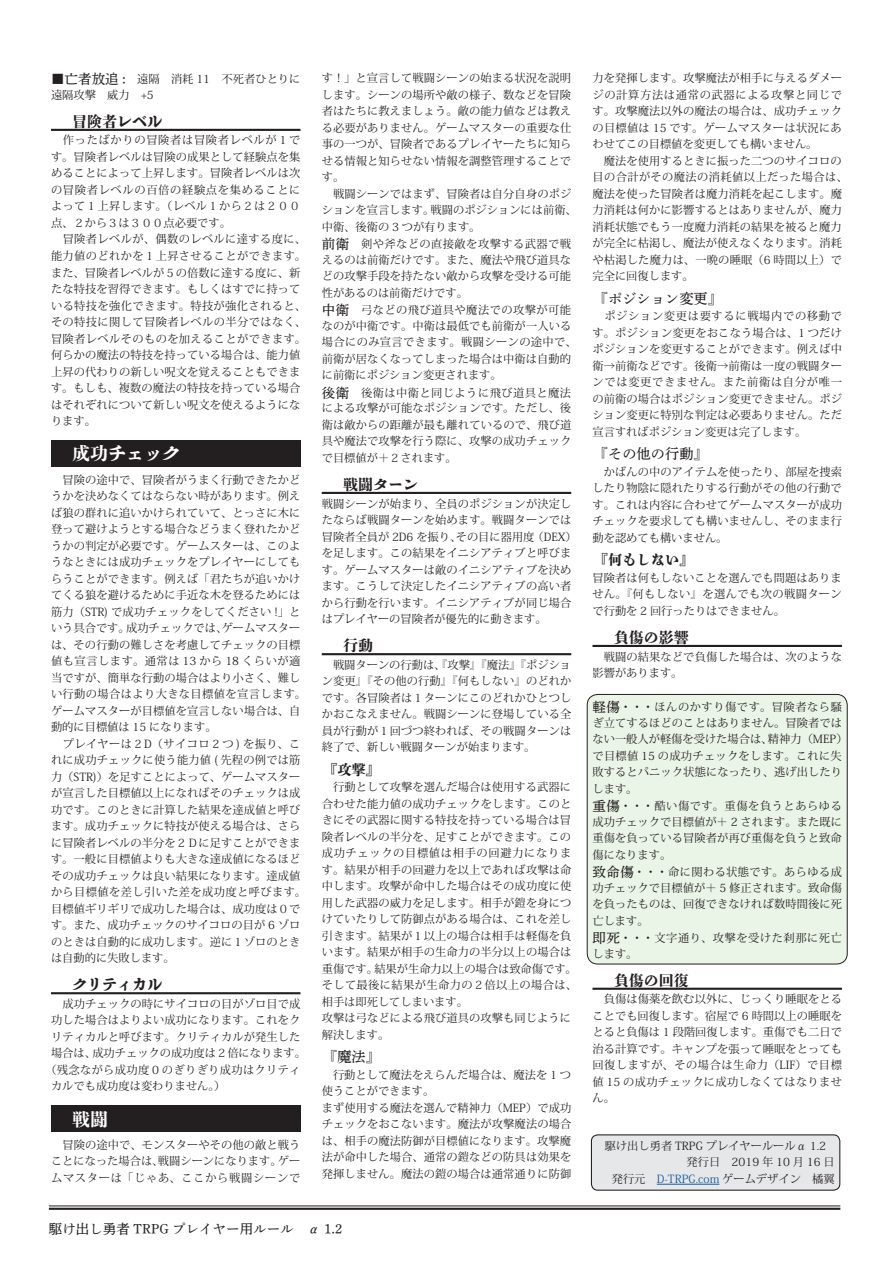
<style>
.page{position:relative;width:893px;height:1263px;background:#fff}
.page>*{position:absolute;margin:0;border:0;box-sizing:border-box;transform-origin:0 0}
.t1{font:800 18px "DNP Shuei 4 go B Std";color:#fff}
.t2{font:800 15px "DNP Shuei 4 go B Std";color:#231f20}
.t3{font:14.25px "DNP Shuei Y Min Std M";color:#231f20}
.t4{font:800 14.25px "DNP Shuei 4 go B Std";color:#231f20}
.t5{font:13.5px "DNP Shuei Y Min Std M";color:#231f20}
.t6{font:11.25px/16.5px "Koz Min Pr 6 N";letter-spacing:.01em;color:#231f20}
.t7{font:11.25px/15.5px "Koz Min Pr 6 N";letter-spacing:.05em;color:#231f20}
.t8{font:11.25px "Koz Min Pr 6 N";letter-spacing:.03em;color:#231f20}
.s1{font-family:"DNP Shuei Y Min Std M";font-size:13.5px}
.s2{color:#175d9e}
</style>
<div class="page">
<hr style="left:49px;top:1205px;width:791px;height:1px;background:#231f20">
<hr style="left:49px;top:1208px;width:791px;height:2px;background:#231f20">
<div style="left:587px;top:694px;width:260px;height:270px;background:#eaf4e7;border-radius:11px"></div>
<div style="left:587px;top:694px;width:260px;height:270px;border:1px solid #231f20;border-radius:11px"></div>
<hr style="left:51px;top:129px;width:249px;height:2px;background:#231f20">
<div style="left:51px;top:440px;width:249px;height:27px;background:#231f20"></div>
<hr style="left:51px;top:992px;width:249px;height:2px;background:#231f20">
<div style="left:51px;top:1105px;width:249px;height:27px;background:#231f20"></div>
<hr style="left:322px;top:492px;width:249px;height:2px;background:#231f20">
<hr style="left:322px;top:653px;width:249px;height:2px;background:#231f20">
<hr style="left:592px;top:645px;width:250px;height:2px;background:#231f20">
<hr style="left:592px;top:988px;width:250px;height:2px;background:#231f20">
<div style="left:591px;top:1135px;width:249px;height:55px;background:#e6e7e9;border-radius:6px"></div>
<hr style="left:657px;top:1184px;width:62px;height:1px;background:#175d9e">
<div style="left:591px;top:1134px;width:249px;height:57px;border:1px solid #231f20;border-radius:6px"></div>
<p class="t6" style="left:51px;top:72px;width:251px;line-height:15.5px"><span class="s1">■亡者放追 :</span>　遠隔　消耗 11　不死者ひとりに遠隔攻撃　威力　+5</p>
<h2 class="t2" style="left:72px;top:111px;width:91px">冒険者レベル</h2>
<p class="t6" style="left:51px;top:132px;width:257px">　作ったばかりの冒険者は冒険者レベルが１です。冒険者レベルは冒険の成果として経験点を集めることによって上昇します。冒険者レベルは次の冒険者レベルの百倍の経験点を集めることによって１上昇します。（レベル１から２は２００点、２から３は３００点必要です。<br>　冒険者レベルが、偶数のレベルに達する度に、能力値のどれかを１上昇させることができます。また、冒険者レベルが５の倍数に達する度に、新たな特技を習得できます。もしくはすでに持っている特技を強化できます。特技が強化されると、その特技に関して冒険者レベルの半分ではなく、冒険者レベルそのものを加えることができます。何らかの魔法の特技を持っている場合は、能力値上昇の代わりの新しい呪文を覚えることもできます。もしも、複数の魔法の特技を持っている場合はそれぞれについて新しい呪文を使えるようになります。</p>
<h1 class="t1" style="left:72px;top:441px;width:109px">成功チェック</h1>
<p class="t6" style="left:51px;top:471px;width:257px">　冒険の途中で、冒険者がうまく行動できたかどうかを決めなくてはならない時があります。例えば狼の群れに追いかけられていて、とっさに木に登って避けようとする場合などうまく登れたかどうかの判定が必要です。ゲームスターは、このようなときには成功チェックをプレイヤーにしてもらうことができます。例えば「君たちが追いかけてくる狼を避けるために手近な木を登るためには筋力（STR) で成功チェックをしてください !」という具合です。成功チェックでは、ゲームマスターは、その行動の難しさを考慮してチェックの目標値も宣言します。通常は 13 から 18 くらいが適当ですが、簡単な行動の場合はより小さく、難しい行動の場合はより大きな目標値を宣言します。ゲームマスターが目標値を宣言しない場合は、自動的に目標値は 15 になります。<br>　プレイヤーは２D（サイコロ 2 つ ) を振り、これに成功チェックに使う能力値 ( 先程の例では筋力（STR)）を足すことによって、ゲームマスターが宣言した目標値以上になればそのチェックは成功です。このときに計算した結果を達成値と呼びます。成功チェックに特技が使える場合は、さらに冒険者レベルの半分を２Ｄに足すことができます。一般に目標値よりも大きな達成値になるほどその成功チェックは良い結果になります。達成値から目標値を差し引いた差を成功度と呼びます。目標値ギリギリで成功した場合は、成功度は０です。また、成功チェックのサイコロの目が 6 ゾロのときは自動的に成功します。逆に１ゾロのときは自動的に失敗します。</p>
<h2 class="t2" style="left:72px;top:974px;width:91px">クリティカル</h2>
<p class="t6" style="left:51px;top:996px;width:251px">　成功チェックの時にサイコロの目がゾロ目で成</p>
<p class="t6" style="left:51px;top:1012px;width:251px">功した場合はよりよい成功になります。これをク</p>
<p class="t6" style="left:51px;top:1029px;width:251px">リティカルと呼びます。クリティカルが発生した</p>
<p class="t6" style="left:51px;top:1045px;width:257px">場合は、成功チェックの成功度は２倍になります。</p>
<p class="t8" style="left:45px;top:1063px;width:257px">（残念ながら成功度 0 のぎりぎり成功はクリティ</p>
<p class="t6" style="left:51px;top:1078px;width:176px">カルでも成功度は変わりません。）</p>
<h1 class="t1" style="left:72px;top:1106px;width:37px">戦闘</h1>
<p class="t6" style="left:51px;top:1137px;width:251px;text-align:justify">　冒険の途中で、モンスターやその他の敵と戦うことになった場合は、戦闘シーンになります。ゲームマスターは「じゃあ、ここから戦闘シーンで</p>
<p class="t6" style="left:322px;top:70px;width:257px">す！」と宣言して戦闘シーンの始まる状況を説明します。シーンの場所や敵の様子、数などを冒険者はたちに教えましょう。敵の能力値などは教える必要がありません。ゲームマスターの重要な仕事の一つが、冒険者であるプレイヤーたちに知らせる情報と知らせない情報を調整管理することです。<br>　戦闘シーンではまず、冒険者は自分自身のポジションを宣言します。戦闘のポジションには前衛、中衛、後衛の 3 つが有ります。</p>
<p class="t6" style="left:322px;top:237px;width:251px;line-height:15.5px"><span class="s1">前衛</span>　剣や斧などの直接敵を攻撃する武器で戦えるのは前衛だけです。また、魔法や飛び道具な</p>
<p class="t6" style="left:322px;top:268px;width:251px">どの攻撃手段を持たない敵から攻撃を受ける可能性があるのは前衛だけです。</p>
<p class="t6" style="left:322px;top:303px;width:251px;line-height:15.5px"><span class="s1">中衛</span>　弓などの飛び道具や魔法での攻撃が可能なのが中衛です。中衛は最低でも前衛が一人いる</p>
<p class="t6" style="left:322px;top:334px;width:256px">場合にのみ宣言できます。戦闘シーンの途中で、前衛が居なくなってしまった場合は中衛は自動的に前衛にポジション変更されます。</p>
<p class="t6" style="left:322px;top:385px;width:251px;line-height:15.5px"><span class="s1">後衛</span>　後衛は中衛と同じように飛び道具と魔法による攻撃が可能なポジションです。ただし、後</p>
<p class="t6" style="left:322px;top:417px;width:251px;text-align:justify">衛は敵からの距離が最も離れているので、飛び道具や魔法で攻撃を行う際に、攻撃の成功チェックで目標値が＋２されます。</p>
<h2 class="t2" style="left:343px;top:474px;width:76px">戦闘ターン</h2>
<p class="t6" style="left:322px;top:495px;width:257px">戦闘シーンが始まり、全員のポジションが決定したならば戦闘ターンを始めます。戦闘ターンでは冒険者全員が 2D6 を振り、その目に器用度（DEX）を足します。この結果をイニシアティブと呼びます。ゲームマスターは敵のイニシアティブを決めます。こうして決定したイニシアティブの高い者から行動を行います。イニシアティブが同じ場合はプレイヤーの冒険者が優先的に動きます。</p>
<h2 class="t2" style="left:343px;top:635px;width:31px">行動</h2>
<p class="t6" style="left:322px;top:657px;width:251px;text-align:justify">　戦闘ターンの行動は、『攻撃』『魔法』『ポジション変更』『その他の行動』『何もしない』のどれかです。各冒険者は１ターンにこのどれかひとつしかおこなえません。戦闘シーンに登場している全員が行動が１回づつ終われば、その戦闘ターンは終了で、新しい戦闘ターンが始まります。</p>
<p class="t4" style="left:323px;top:759px;width:58px">『攻撃』</p>
<p class="t6" style="left:322px;top:779px;width:257px">　行動として攻撃を選んだ場合は使用する武器に合わせた能力値の成功チェックをします。このときにその武器に関する特技を持っている場合は冒険者レベルの半分を、足すことができます。この成功チェックの目標値は相手の回避力になります。結果が相手の回避力を以上であれば攻撃は命中します。攻撃が命中した場合はその成功度に使用した武器の威力を足します。相手が鎧を身につけていたりして防御点がある場合は、これを差し引きます。結果が１以上の場合は相手は軽傷を負います。結果が相手の生命力の半分以上の場合は重傷です。結果が生命力以上の場合は致命傷です。そして最後に結果が生命力の２倍以上の場合は、相手は即死してしまいます。<br>攻撃は弓などによる飛び道具の攻撃も同じように解決します。</p>
<p class="t3" style="left:323px;top:1047px;width:58px">『魔法』</p>
<p class="t6" style="left:322px;top:1067px;width:251px">　行動として魔法をえらんだ場合は、魔法を 1 つ使うことができます。<br>まず使用する魔法を選んで精神力（MEP）で成功チェックをおこないます。魔法が攻撃魔法の場合は、相手の魔法防御が目標値になります。攻撃魔法が命中した場合、通常の鎧などの防具は効果を発揮しません。魔法の鎧の場合は通常通りに防御</p>
<p class="t5" style="left:49px;top:1220px;width:295px">駆け出し勇者 TRPG プレイヤー用ルール　α 1.2</p>
<p class="t6" style="left:592px;top:70px;width:257px">力を発揮します。攻撃魔法が相手に与えるダメージの計算方法は通常の武器による攻撃と同じです。攻撃魔法以外の魔法の場合は、成功チェックの目標値は 15 です。ゲームマスターは状況にあわせてこの目標値を変更しても構いません。<br>　魔法を使用するときに振った二つのサイコロの目の合計がその魔法の消耗値以上だった場合は、魔法を使った冒険者は魔力消耗を起こします。魔力消耗は何かに影響するとはありませんが、魔力消耗状態でもう一度魔力消耗の結果を被ると魔力が完全に枯渇し、魔法が使えなくなります。消耗や枯渇した魔力は、一晩の睡眠（6 時間以上）で完全に回復します。</p>
<p class="t3" style="left:594px;top:288px;width:130px">『ポジション変更』</p>
<p class="t6" style="left:592px;top:308px;width:251px;text-align:justify">　ポジション変更は要するに戦場内での移動です。ポジション変更をおこなう場合は、1 つだけポジションを変更することができます。例えば中衛→前衛などです。後衛→前衛は一度の戦闘ターンでは変更できません。また前衛は自分が唯一の前衛の場合はポジション変更できません。ポジション変更に特別な判定は必要ありません。ただ宣言すればポジション変更は完了します。</p>
<p class="t3" style="left:594px;top:444px;width:115px">『その他の行動』</p>
<p class="t6" style="left:592px;top:464px;width:251px;text-align:justify">　かばんの中のアイテムを使ったり、部屋を捜索したり物陰に隠れたりする行動がその他の行動です。これは内容に合わせてゲームマスターが成功チェックを要求しても構いませんし、そのまま行動を認めても構いません。</p>
<p class="t4" style="left:594px;top:550px;width:101px">『何もしない』</p>
<p class="t6" style="left:592px;top:570px;width:251px;text-align:justify">冒険者は何もしないことを選んでも問題はありません。『何もしない』を選んでも次の戦闘ターンで行動を 2 回行ったりはできません。</p>
<h2 class="t2" style="left:614px;top:627px;width:76px">負傷の影響</h2>
<p class="t6" style="left:592px;top:648px;width:251px">　戦闘の結果などで負傷した場合は、次のような影響があります。</p>
<p class="t6" style="left:592px;top:699px;width:251px;line-height:15.5px"><span class="s1">軽傷</span>・・・ほんのかすり傷です。冒険者なら騒ぎ立てするほどのことはありません。冒険者では</p>
<p class="t6" style="left:592px;top:731px;width:257px">ない一般人が軽傷を受けた場合は、精神力（MEP）で目標値 15 の成功チェックをします。これに失敗するとパニック状態になったり、逃げ出したりします。</p>
<p class="t6" style="left:592px;top:798px;width:251px;line-height:15.5px"><span class="s1">重傷</span>・・・酷い傷です。重傷を負うとあらゆる成功チェックで目標値が＋ 2 されます。また既に</p>
<p class="t6" style="left:592px;top:830px;width:251px">重傷を負っている冒険者が再び重傷を負うと致命傷になります。</p>
<p class="t6" style="left:592px;top:864px;width:251px;line-height:15.5px"><span class="s1">致命傷</span>・・・命に関わる状態です。あらゆる成功チェックで目標値が＋ 5 修正されます。致命傷</p>
<p class="t6" style="left:592px;top:896px;width:251px">を負ったものは、回復できなければ数時間後に死亡します。</p>
<p class="t7" style="left:592px;top:930px;width:251px"><span class="s1">即死</span>・・・文字通り、攻撃を受けた刹那に死亡します。</p>
<h2 class="t2" style="left:614px;top:969px;width:76px">負傷の回復</h2>
<p class="t6" style="left:592px;top:991px;width:251px;text-align:justify">　負傷は傷薬を飲む以外に、じっくり睡眠をとることでも回復します。宿屋で 6 時間以上の睡眠をとると負傷は 1 段階回復します。重傷でも二日で治る計算です。キャンプを張って睡眠をとっても回復しますが、その場合は生命力（LIF）で目標値 15 の成功チェックに成功しなくてはなりません。</p>
<p class="t6" style="left:605px;top:1137px;width:223px">駆け出し勇者 TRPG プレイヤールールα 1.2</p>
<p class="t6" style="left:687px;top:1154px;width:150px">発行日　2019 年 10 月 16 日</p>
<p class="t6" style="left:612px;top:1170px;width:224px">発行元　<span class="s2">D-TRPG.com</span> ゲームデザイン　橘翼</p>
</div>
